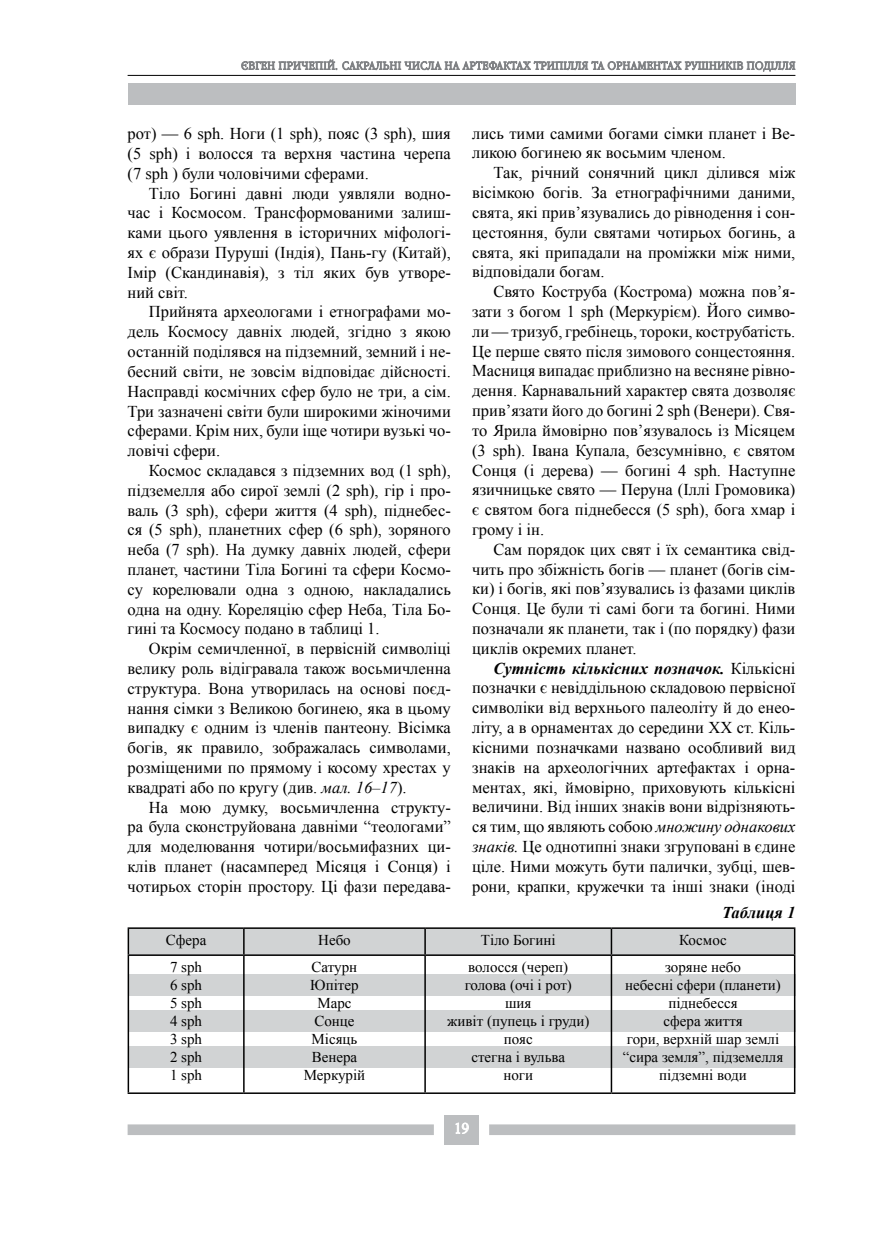
<style>
.page{position:relative;width:872px;height:1234px;background:#fff}
.page>*{position:absolute;margin:0;border:0;box-sizing:border-box;transform-origin:0 0}
.t1{font:16.5px/19.8px "Times New Roman";color:#000;text-align:justify}
.t2{font:italic 700 16.5px "Times New Roman";color:#000}
.t3{font:15px/18px "Times New Roman";color:#000;text-align:center}
.s1{font-style:italic}
.s2{font-weight:700;font-style:italic}
</style>
<div class="page">
<hr style="left:128px;top:75px;width:667px;height:1px;background:#000">
<div style="left:128px;top:84px;width:667px;height:21px;background:#bcbec0"></div>
<div style="left:444px;top:1114px;width:34px;height:30px;background:#bcbec0"></div>
<svg style="left:128px;top:1122px;width:667px;height:12px"></svg>
<svg style="left:241px;top:59px;width:554px;height:25px"></svg>
<div style="left:128px;top:973px;width:667px;height:22px;background:#d1d3d4"></div>
<div style="left:128px;top:1009px;width:667px;height:21px;background:#d1d3d4"></div>
<div style="left:128px;top:1046px;width:667px;height:21px;background:#d1d3d4"></div>
<svg style="left:128px;top:927px;width:667px;height:27px;background:#c4c5c6"></svg>
<hr style="left:128px;top:954px;width:116px;height:1px;background:#000">
<hr style="left:128px;top:955px;width:1px;height:137px;background:#000">
<hr style="left:244px;top:954px;width:181px;height:1px;background:#000">
<hr style="left:243px;top:955px;width:2px;height:137px;background:#000">
<hr style="left:425px;top:954px;width:186px;height:1px;background:#000">
<hr style="left:424px;top:955px;width:2px;height:137px;background:#000">
<hr style="left:611px;top:954px;width:184px;height:1px;background:#000">
<hr style="left:610px;top:955px;width:2px;height:137px;background:#000">
<hr style="left:794px;top:955px;width:1px;height:137px;background:#000">
<hr style="left:128px;top:1092px;width:116px;height:1px;background:#000">
<hr style="left:244px;top:1092px;width:181px;height:1px;background:#000">
<hr style="left:425px;top:1092px;width:186px;height:1px;background:#000">
<hr style="left:611px;top:1092px;width:184px;height:1px;background:#000">
<p class="t1" style="left:128px;top:123px;width:325px">рот) — 6 sph. Ноги (1 sph), пояс (3 sph), шия (5 sph) і волосся та верхня частина черепа (7 sph ) були чоловічими сферами.</p>
<p class="t1" style="left:128px;top:183px;width:325px;text-indent:21px">Тіло Богині давні люди уявляли водно&shy;час і Космосом. Трансформованими залиш&shy;ками цього уявлення в історичних міфологі&shy;ях є образи Пуруші (Індія), Пань-гу (Китай), Імір (Скандинавія), з тіл яких був утворе&shy;ний світ.</p>
<p class="t1" style="left:128px;top:302px;width:325px;text-indent:21px">Прийнята археологами і етнографами мо&shy;дель Космосу давніх людей, згідно з якою останній поділявся на підземний, земний і не&shy;бесний світи, не зовсім відповідає дійсності.<br>Насправді космічних сфер було не три, а сім.<br>Три зазначені світи були широкими жіночими сферами. Крім них, були іще чотири вузькі чо&shy;ловічі сфери.</p>
<p class="t1" style="left:128px;top:460px;width:325px;text-indent:21px">Космос складався з підземних вод (1 sph), підземелля або сирої землі (2 sph), гір і про&shy;валь (3 sph), сфери життя (4 sph), піднебес&shy;ся (5 sph), планетних сфер (6 sph), зоряного неба (7 sph). На думку давніх людей, сфери планет, частини Тіла Богині та сфери Космо&shy;су корелювали одна з одною, накладались одна на одну. Кореляцію сфер Неба, Тіла Бо&shy;гині та Космосу подано в таблиці 1.</p>
<p class="t1" style="left:128px;top:638px;width:325px;text-indent:21px">Окрім семичленної, в первісній символіці велику роль відігравала також восьмичленна структура. Вона утворилась на основі поєд&shy;нання сімки з Великою богинею, яка в цьому випадку є одним із членів пантеону. Вісімка богів, як правило, зображалась символами, розміщеними по прямому і косому хрестах у квадраті або по кругу (див. <span class="s1">мал. 16–17</span>).</p>
<p class="t1" style="left:128px;top:796px;width:325px;text-indent:21px">На мою думку, восьмичленна структу&shy;ра була сконструйована давніми “теологами” для моделювання чотири/восьмифазних ци&shy;клів планет (насамперед Місяця і Сонця) і чотирьох сторін простору. Ці фази передава-</p>
<p class="t1" style="left:472px;top:123px;width:325px">лись тими самими богами сімки планет і Ве&shy;ликою богинею як восьмим членом.</p>
<p class="t1" style="left:472px;top:162px;width:325px;text-indent:21px">Так, річний сонячний цикл ділився між вісімкою богів. За етнографічними даними, свята, які прив’язувались до рівнодення і сон&shy;цестояння, були святами чотирьох богинь, а свята, які припадали на проміжки між ними, відповідали богам.</p>
<p class="t1" style="left:472px;top:281px;width:325px;text-indent:21px">Свято Коструба (Кострома) можна пов’я&shy;зати з богом 1 sph (Меркурієм). Його симво&shy;ли — тризуб, гребінець, тороки, кострубатість.<br>Це перше свято після зимового сонцестояння.<br>Масниця випадає приблизно на весняне рівно&shy;дення. Карнавальний характер свята дозволяє прив’язати його до богині 2 sph (Венери). Свя&shy;то Ярила ймовірно пов’язувалось із Місяцем (3 sph). Івана Купала, безсумнівно, є святом Сонця (і дерева) — богині 4 sph. Наступне язичницьке свято — Перуна (Іллі Громовика) є святом бога піднебесся (5 sph), бога хмар і грому і ін.</p>
<p class="t1" style="left:472px;top:539px;width:325px;text-indent:21px">Сам порядок цих свят і їх семантика свід&shy;чить про збіжність богів — планет (богів сім&shy;ки) і богів, які пов’язувались із фазами циклів Сонця. Це були ті самі боги та богині. Ними позначали як планети, так і (по порядку) фази циклів окремих планет.</p>
<p class="t1" style="left:472px;top:657px;width:325px;text-indent:21px"><span class="s2">Сутність кількісних позначок.</span> Кількісні позначки є невіддільною складовою первісної символіки від верхнього палеоліту й до енео&shy;літу, а в орнаментах до середини ХХ ст. Кіль&shy;кісними позначками названо особливий вид знаків на археологічних артефактах і орна&shy;ментах, які, ймовірно, приховують кількісні величини. Від інших знаків вони відрізняють&shy;ся тим, що являють собою <span class="s1">множину однакових знаків.</span> Це однотипні знаки згруповані в єдине ціле. Ними можуть бути палички, зубці, шев&shy;рони, крапки, кружечки та інші знаки (іноді</p>
<p class="t2" style="left:722px;top:900px;width:75px">Таблиця 1</p>
<p class="t3" style="left:166px;top:930px;width:42px">Сфера</p>
<p class="t3" style="left:318px;top:930px;width:34px">Небо</p>
<p class="t3" style="left:481px;top:930px;width:76px">Тіло Богині</p>
<p class="t3" style="left:679px;top:930px;width:49px">Космос</p>
<p class="t3" style="left:170px;top:957px;width:34px;text-align:justify">7 sph 6 sph 5 sph 4 sph 3 sph 2 sph 1 sph</p>
<p class="t3" style="left:304px;top:957px;width:63px">Сатурн<br>Юпітер<br>Марс<br>Сонце<br>Місяць<br>Венера<br>Меркурій</p>
<p class="t3" style="left:447px;top:957px;width:144px">волосся (череп) голова (очі і рот)<br>шия<br>живіт (пупець і груди) пояс<br>стегна і вульва<br>ноги</p>
<p class="t3" style="left:623px;top:957px;width:162px">зоряне небо<br>небесні сфери (планети) піднебесся<br>сфера життя<br>гори, верхній шар землі “сира земля”, підземелля підземні води</p>
</div>
